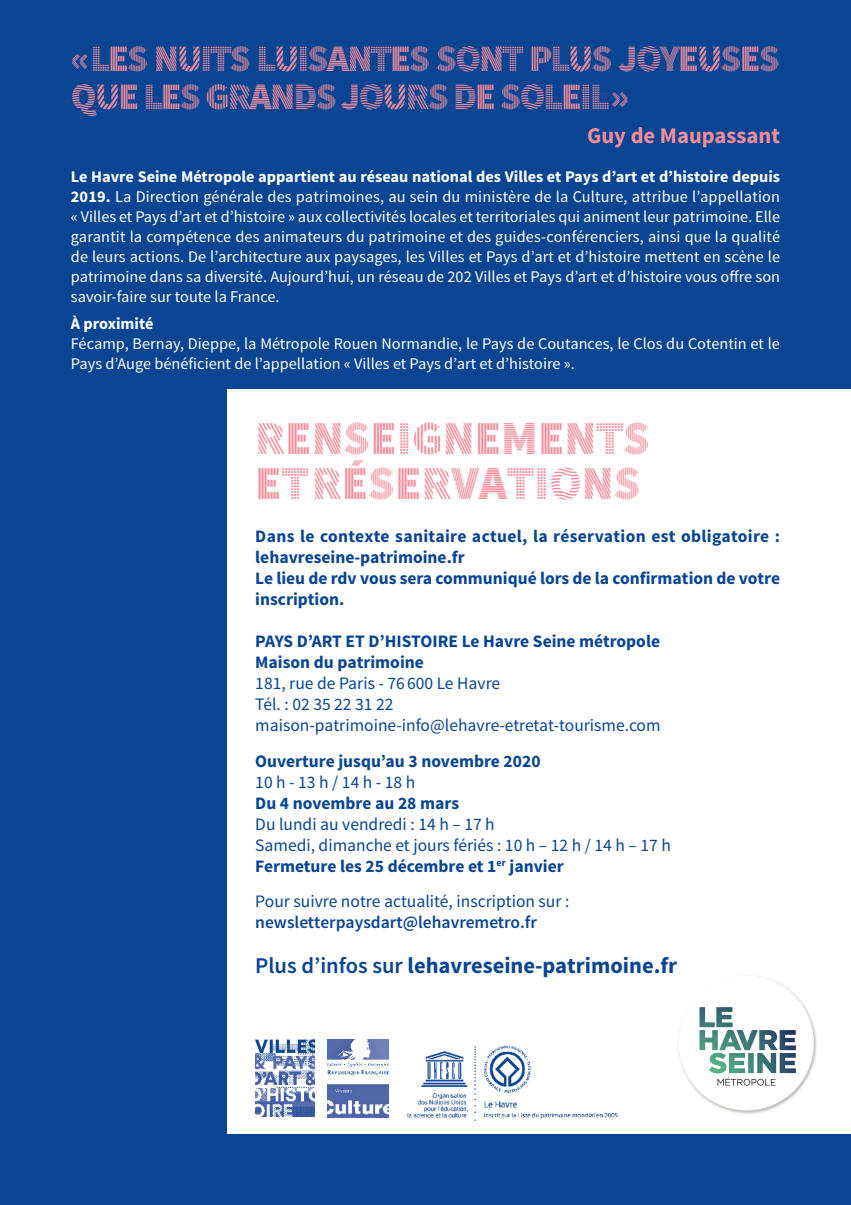
<style>
.page{position:relative;width:851px;height:1205px;background:#fff}
.page>*{position:absolute;margin:0;border:0;box-sizing:border-box;transform-origin:0 0}
.TITRE_NIVEAU_2{font:47.5px/45px "Source Sans Pro DISPLAY";color:#f48d9a}
.TITRE_NIVEAU_2-2{font:37.5px/37.5px "Source Sans Pro DISPLAY";letter-spacing:-.05em;color:#f48d9a}
.DATES1{font:700 22.5px "Source Sans Pro";color:#094593}
.LEGENDE___TEXTE_PETI{font:700 22.5px "Source Sans Pro";color:#f48d9a}
.DATES1-2{font:700 17.5px/21px "Source Sans Pro";color:#094593}
.LEGENDE___TEXTE_PETI-2{font:17.5px/21px "Source Sans Pro";color:#094593}
.TEXTE_COURANT{font:17.5px "Source Sans Pro";color:#094593}
.DATES1-3{font:700 17.5px/21px "Source Sans Pro";letter-spacing:.02em;color:#094593}
.TEXTE_COURANT-2{font:700 17.5px "Source Sans Pro";color:#094593}
.DATES1-4{font:16.25px/20px "Source Sans Pro";color:#fff;text-align:justify}
.DATES1-5{font:700 16.25px "Source Sans Pro";color:#fff}
.s1{font-weight:700}
.s2{font-weight:600}
</style>
<div class="page">
<div style="left:0;top:0;width:850px;height:1205px;background:#094593"></div>
<div style="left:227px;top:390px;width:623px;height:744px;background:#fff"></div>
<img style="left:256px;top:1039px;width:58px;height:77px">
<img style="left:327px;top:1039px;width:61px;height:78px">
<img style="left:407px;top:1045px;width:211px;height:76px">
<svg style="left:678px;top:977px;width:139px;height:137px"></svg>
<p class="TITRE_NIVEAU_2-2" style="left:71px;top:41px;width:710px">«LES NUITS LUISANTES SONT PLUS JOYEUSES<br>QUE LES GRANDS JOURS DE SOLEIL»</p>
<p class="LEGENDE___TEXTE_PETI" style="left:587px;top:121px;width:194px">Guy de Maupassant</p>
<p class="DATES1-4" style="left:71px;top:167px;width:710px"><span class="s1">Le Havre Seine Métropole appartient au réseau national des Villes et Pays d’art et d’histoire depuis 2019.</span> La Direction générale des patrimoines, au sein du ministère de la Culture, attribue l’appellation « Villes et Pays d’art et d’histoire » aux collectivités locales et territoriales qui animent leur patrimoine. Elle garantit la compétence des animateurs du patrimoine et des guides-conférenciers, ainsi que la qualité de leurs actions. De l’architecture aux paysages, les Villes et Pays d’art et d’histoire mettent en scène le patrimoine dans sa diversité. Aujourd’hui, un réseau de 202 Villes et Pays d’art et d’histoire vous offre son savoir-faire sur toute la France.</p>
<p class="DATES1-5" style="left:71px;top:314px;width:84px">À proximité</p>
<p class="DATES1-4" style="left:71px;top:334px;width:710px">Fécamp, Bernay, Dieppe, la Métropole Rouen Normandie, le Pays de Coutances, le Clos du Cotentin et le<br>Pays d’Auge bénéficient de l’appellation « Villes et Pays d’art et d’histoire ».</p>
<p class="TITRE_NIVEAU_2" style="left:255px;top:417px;width:396px">RENSEIGNEMENTS<br>ETRÉSERVATIONS</p>
<p class="DATES1-3" style="left:255px;top:527px;width:526px">Dans le contexte sanitaire actuel, la réservation est obligatoire : lehavreseine-patrimoine.fr</p>
<p class="DATES1-2" style="left:255px;top:569px;width:526px">Le lieu de rdv vous sera communiqué lors de la confirmation de votre inscription.</p>
<p class="DATES1-2" style="left:255px;top:632px;width:406px">PAYS D’ART ET D’HISTOIRE Le Havre Seine métropole</p>
<p class="TEXTE_COURANT-2" style="left:255px;top:651px;width:170px">Maison du patrimoine</p>
<p class="TEXTE_COURANT" style="left:255px;top:673px;width:246px">181, rue de Paris - 76 600 Le Havre</p>
<p class="TEXTE_COURANT" style="left:255px;top:694px;width:140px">Tél. : 02 35 22 31 22</p>
<p class="TEXTE_COURANT" style="left:255px;top:715px;width:407px">maison-patrimoine-info@lehavre-etretat-tourisme.com</p>
<p class="DATES1-2" style="left:255px;top:751px;width:287px">Ouverture jusqu’au 3 novembre 2020</p>
<p class="LEGENDE___TEXTE_PETI-2" style="left:255px;top:771px;width:162px">10 h - 13 h / 14 h - 18 h</p>
<p class="DATES1-2" style="left:255px;top:793px;width:205px">Du 4 novembre au 28 mars</p>
<p class="LEGENDE___TEXTE_PETI-2" style="left:255px;top:813px;width:241px">Du lundi au vendredi : 14 h – 17 h</p>
<p class="LEGENDE___TEXTE_PETI-2" style="left:255px;top:834px;width:417px">Samedi, dimanche et jours fériés : 10 h – 12 h / 14 h – 17 h</p>
<p class="DATES1-2" style="left:255px;top:856px;width:310px">Fermeture les 25 décembre et 1<sup>er</sup> janvier</p>
<p class="LEGENDE___TEXTE_PETI-2" style="left:255px;top:891px;width:315px">Pour suivre notre actualité, inscription sur : <span class="s2">newsletterpaysdart@lehavremetro.fr</span></p>
<p class="DATES1" style="left:255px;top:951px;width:423px"><span class="s2">Plus d’infos sur</span> lehavreseine-patrimoine.fr</p>
</div>
